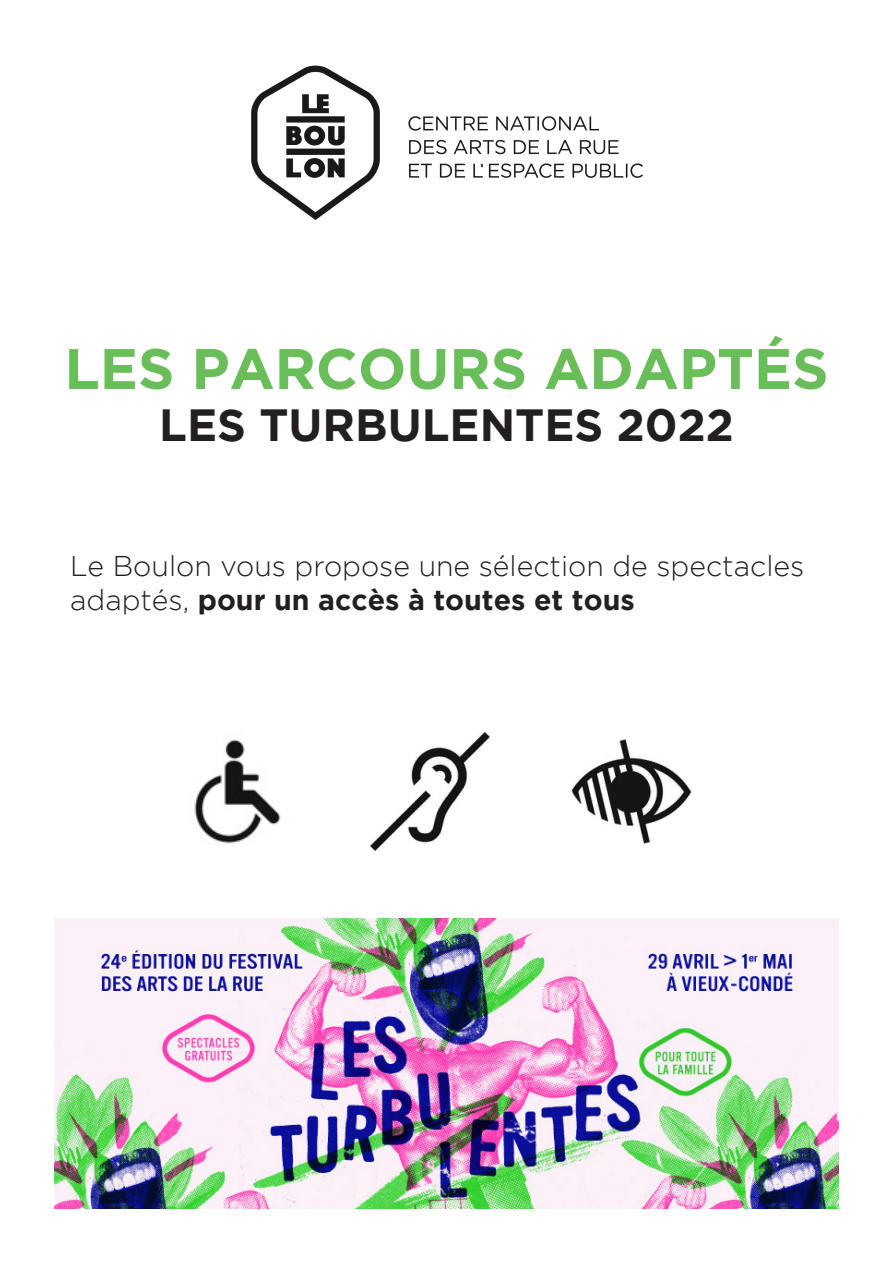
<style>
.page{position:relative;width:893px;height:1263px;background:#fff}
.page>*{position:absolute;margin:0;border:0;box-sizing:border-box;transform-origin:0 0}
.t1{font:700 57px "Gotham";color:#6abe59}
.t2{font:700 45px "Gotham";color:#231f20}
.t3{font:300 28.5px/34.2px "Gotham";color:#231f20}
.s1{font-weight:700}
</style>
<div class="page">
<img style="left:251px;top:65px;width:392px;height:154px">
<img style="left:54px;top:918px;width:785px;height:291px">
<img style="left:370px;top:731px;width:120px;height:120px">
<img style="left:571px;top:738px;width:121px;height:106px">
<img style="left:194px;top:739px;width:87px;height:105px">
<p class="t1" style="left:64px;top:336px;width:766px">LES PARCOURS ADAPTÉS</p>
<p class="t2" style="left:159px;top:399px;width:576px">LES TURBULENTES 2022</p>
<p class="t3" style="left:70px;top:548px;width:736px">Le Boulon vous propose une sélection de spectacles adaptés, <span class="s1">pour un accès à toutes et tous</span></p>
</div>
